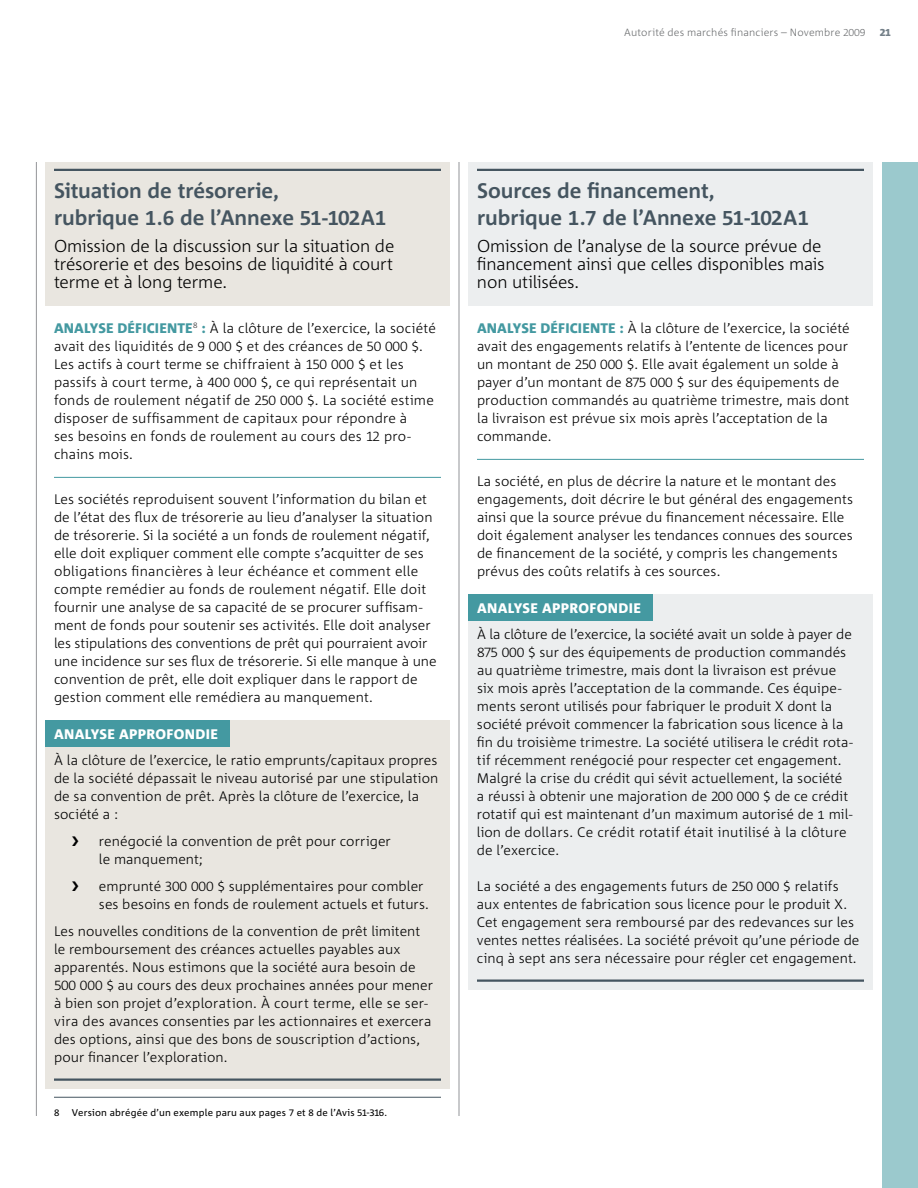
<style>
.page{position:relative;width:918px;height:1188px;background:#fff}
.page>*{position:absolute;margin:0;border:0;box-sizing:border-box;transform-origin:0 0}
.t1{font:700 21px/27px "Corpid";letter-spacing:-.005em;color:#455560}
.t2{font:300 17.25px/18px "Corpid";letter-spacing:-.01em;color:#000}
.t3{font:300 13.8px/18px "Corpid";letter-spacing:.005em;color:#000}
.t4{font:800 13.8px "Corpid";letter-spacing:.03em;color:#fff}
.t5{font:300 10.5px "Corpid";letter-spacing:.015em;color:#6d6f71}
.t6{font:800 10.5px "Corpid Caps";color:#737f88}
.t7{font:9.75px "Corpid";letter-spacing:.02em;color:#000}
.t8{font:9.75px "Corpid Caps";color:#000}
.s1{font-family:"Corpid Caps"}
.s2{font-weight:800;color:#4499a1}
</style>
<div class="page">
<hr style="left:459px;top:162px;width:1px;height:954px;background:#939598">
<hr style="left:36px;top:162px;width:1px;height:954px;background:#939598">
<div style="left:882px;top:162px;width:36px;height:1026px;background:#9bc9cd"></div>
<div style="left:468px;top:162px;width:405px;height:144px;background:#eceeef"></div>
<div style="left:468px;top:594px;width:405px;height:396px;background:#eceeef"></div>
<div style="left:468px;top:594px;width:184px;height:27px;background:#4499a1"></div>
<div style="left:45px;top:721px;width:405px;height:368px;background:#e9e6e0"></div>
<div style="left:45px;top:720px;width:185px;height:27px;background:#4499a1"></div>
<div style="left:45px;top:162px;width:405px;height:144px;background:#e9e6e0"></div>
<hr style="left:477px;top:169px;width:387px;height:2px;background:#455560">
<hr style="left:477px;top:459px;width:387px;height:1px;background:#4499a1">
<hr style="left:477px;top:980px;width:387px;height:2px;background:#455560">
<hr style="left:54px;top:169px;width:387px;height:2px;background:#455560">
<hr style="left:54px;top:477px;width:387px;height:1px;background:#4499a1">
<hr style="left:54px;top:1078px;width:387px;height:3px;background:#455560">
<hr style="left:54px;top:1097px;width:387px;height:1px;background:#455560">
<p class="t5" style="left:624px;top:27px;width:243px">Autorité des marchés financiers – Novembre <span class="s1">2009</span></p>
<p class="t6" style="left:880px;top:27px;width:13px">21</p>
<h1 class="t1" style="left:54px;top:177px;width:334px">Situation de trésorerie,<br>rubrique <span class="s1">1</span>.<span class="s1">6</span> de l’Annexe <span class="s1">51</span>‑<span class="s1">102</span>A<span class="s1">1</span></h1>
<p class="t2" style="left:54px;top:237px;width:342px;text-align:justify">Omission de la discussion sur la situation de trésorerie et des besoins de liquidité à court terme et à long terme.</p>
<p class="t3" style="left:54px;top:319px;width:383px"><span class="s2">ANALYSE DÉFICIENTE</span><sup>8</sup> <span class="s2">:</span> À la clôture de l’exercice, la société avait des liquidités de <span class="s1">9 000</span> $ et des créances de <span class="s1">50 000</span> $.<br>Les actifs à court terme se chiffraient à <span class="s1">150 000</span> $ et les passifs à court terme, à <span class="s1">400 000</span> $, ce qui représentait un fonds de roulement négatif de <span class="s1">250 000</span> $. La société estime disposer de suffisamment de capitaux pour répondre à<br>ses besoins en fonds de roulement au cours des <span class="s1">12</span> pro&shy;chains mois.</p>
<p class="t3" style="left:54px;top:490px;width:384px">Les sociétés reproduisent souvent l’information du bilan et de l’état des flux de trésorerie au lieu d’analyser la situation de trésorerie. Si la société a un fonds de roulement négatif, elle doit expliquer comment elle compte s’acquitter de ses obligations financières à leur échéance et comment elle compte remédier au fonds de roulement négatif. Elle doit fournir une analyse de sa capacité de se procurer suffisam&shy;ment de fonds pour soutenir ses activités. E lle doit analyser les stipulations des conventions de prêt qui pourraient avoir une incidence sur ses flux de trésorerie. Si elle manque à une convention de prêt, elle doit expliquer dans le rapport de gestion comment elle remédiera au manquement.</p>
<p class="t4" style="left:54px;top:726px;width:166px">ANALYSE APPROFONDIE</p>
<p class="t3" style="left:54px;top:751px;width:386px">À la clôture de l’exercice, le ratio emprunts/capitaux propres de la société dépassait le niveau autorisé par une stipulation de sa convention de prêt. Après la clôture de l’exercice, la société a :</p>
<p class="t3" style="left:99px;top:832px;width:293px">renégocié la convention de prêt pour corriger le manquement;</p>
<p class="t3" style="left:99px;top:877px;width:331px">emprunté <span class="s1">300 000</span> $ supplémentaires pour combler ses besoins en fonds de roulement actuels et futurs.</p>
<p class="t3" style="left:54px;top:922px;width:381px">Les nouvelles conditions de la convention de prêt limitent le remboursement des créances actuelles payables aux apparentés. Nous estimons que la société aura besoin de <span class="s1">500 000</span> $ au cours des deux prochaines années pour mener à bien son projet d’exploration. À court terme, elle se ser&shy;vira des avances consenties par les actionnaires et exercera des options, ainsi que des bons de souscription d’actions, pour financer l’exploration.</p>
<p class="t8" style="left:54px;top:1107px;width:7px">8</p>
<p class="t7" style="left:72px;top:1107px;width:315px">Version abrégée d’un exemple paru aux pages <span class="s1">7</span> et <span class="s1">8</span> de l’Avis <span class="s1">51‑316</span>.</p>
<h1 class="t1" style="left:477px;top:177px;width:333px">Sources de financement,<br>rubrique <span class="s1">1</span>.<span class="s1">7</span> de l’Annexe <span class="s1">51</span>‑<span class="s1">102</span>A<span class="s1">1</span></h1>
<p class="t2" style="left:477px;top:237px;width:349px">Omission de l’analyse de la source prévue de financement ainsi que celles disponibles mais non utilisées.</p>
<p class="t3" style="left:477px;top:319px;width:374px"><span class="s2">ANALYSE DÉFICIENTE :</span> À la clôture de l’exercice, la société avait des engagements relatifs à l’entente de licences pour un montant de <span class="s1">250 000</span> $. Elle avait également un solde à payer d’un montant de <span class="s1">875 000</span> $ sur des équipements de production commandés au quatrième trimestre, mais dont la livraison est prévue six mois après l’acceptation de la commande.</p>
<p class="t3" style="left:477px;top:472px;width:378px">La société, en plus de décrire la nature et le montant des engagements, doit décrire le but général des engagements ainsi que la source prévue du financement nécessaire. Elle doit également analyser les tendances connues des sources de financement de la société, y compris les changements prévus des coûts relatifs à ces sources.</p>
<p class="t4" style="left:477px;top:600px;width:166px">ANALYSE APPROFONDIE</p>
<p class="t3" style="left:477px;top:625px;width:378px">À la clôture de l’exercice, la société avait un solde à payer de <span class="s1">875 000</span> $ sur des équipements de production commandés au quatrième trimestre, mais dont la livraison est prévue six mois après l’acceptation de la commande. Ces équipe&shy;ments seront utilisés pour fabriquer le produit X dont la société prévoit commencer la fabrication sous licence à la fin du troisième trimestre. La société utilisera le crédit rota&shy;tif récemment renégocié pour respecter cet engagement.<br>Malgré la crise du crédit qui sévit actuellement, la société a réussi à obtenir une majoration de <span class="s1">200 000</span> $ de ce crédit rotatif qui est maintenant d’un maximum autorisé de 1 mil&shy;lion de dollars. Ce crédit rotatif était inutilisé à la clôture de l’exercice.</p>
<p class="t3" style="left:477px;top:877px;width:384px">La société a des engagements futurs de <span class="s1">250 000</span> $ relatifs aux ententes de fabrication sous licence pour le produit X.<br>Cet engagement sera remboursé par des redevances sur les ventes nettes réalisées. La société prévoit qu’une période de cinq à sept ans sera nécessaire pour régler cet engagement.</p>
</div>
